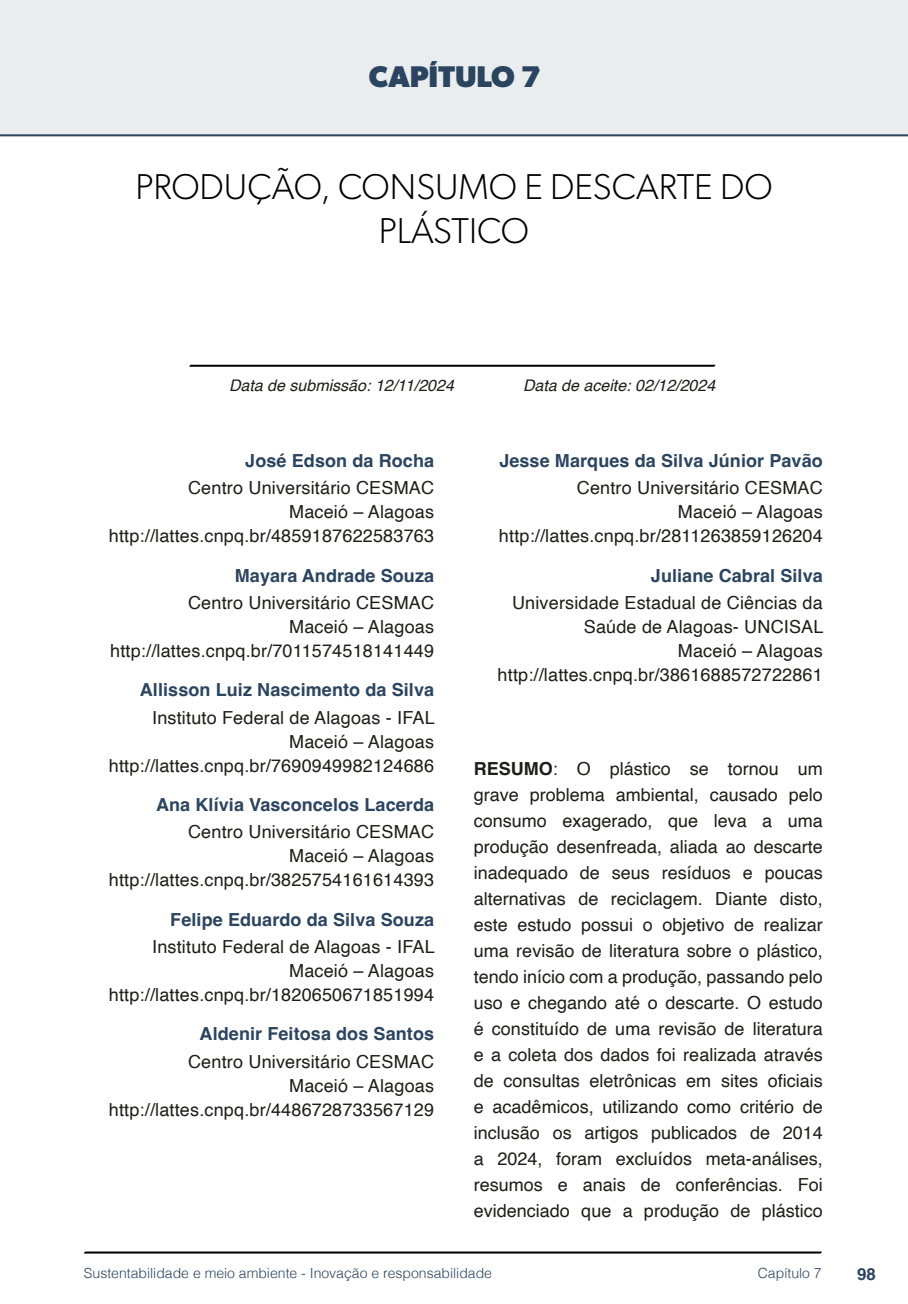
<style>
.page{position:relative;width:908px;height:1304px;background:#fff}
.page>*{position:absolute;margin:0;border:0;box-sizing:border-box;transform-origin:0 0}
.nome_artigos{font:300 36px/44px "Gibson";color:#000;text-align:center}
.capítulos{font:700 30px "Gibson";color:#2b445f}
.info_autores{font:18px/24px "Helvetica";letter-spacing:.01em;color:#1d1d1b;text-align:right}
.Resumos_e_PC_TXT{font:18px/26px "Helvetica";color:#1d1d1b;text-align:justify}
.nome_autores{font:700 18px "Helvetica";letter-spacing:.005em;color:#2b445f}
.t1{font:700 16.8px "Helvetica";color:#2b445f}
.data{font:italic 16px "Helvetica";color:#1d1d1b}
.t2{font:300 14px "Helvetica";color:#2b445f}
.s1{font-weight:700}
</style>
<div class="page">
<svg style="left:84px;top:1251px;width:737px;height:3px;background:#515151"></svg>
<div style="left:0;top:0;width:907px;height:136px;background:#eaedf0"></div>
<div style="left:44px;top:72px;width:68px;height:61px;background:#eaedf0"></div>
<svg style="left:189px;top:364px;width:526px;height:3px;background:#4f4f4f"></svg>
<p class="capítulos" style="left:369px;top:58px;width:173px">CAPÍTULO 7</p>
<p class="nome_artigos" style="left:135px;top:164px;width:638px">PRODUÇÃO, CONSUMO E DESCARTE DO<br>PLÁSTICO</p>
<p class="data" style="left:229px;top:373px;width:226px">Data de submissão: 12/11/2024</p>
<p class="data" style="left:523px;top:373px;width:194px">Data de aceite: 02/12/2024</p>
<p class="nome_autores" style="left:245px;top:450px;width:190px">José Edson da Rocha</p>
<p class="info_autores" style="left:188px;top:477px;width:247px">Centro Universitário CESMAC</p>
<p class="info_autores" style="left:289px;top:501px;width:146px">Maceió – Alagoas</p>
<p class="info_autores" style="left:109px;top:525px;width:326px">http://lattes.cnpq.br/4859187622583763</p>
<p class="nome_autores" style="left:235px;top:564px;width:201px">Mayara Andrade Souza</p>
<p class="info_autores" style="left:188px;top:591px;width:247px">Centro Universitário CESMAC</p>
<p class="info_autores" style="left:289px;top:615px;width:146px">Maceió – Alagoas</p>
<p class="info_autores" style="left:110px;top:639px;width:325px">http://lattes.cnpq.br/7011574518141449</p>
<p class="nome_autores" style="left:140px;top:679px;width:295px">Allisson Luiz Nascimento da Silva</p>
<p class="info_autores" style="left:152px;top:706px;width:284px">Instituto Federal de Alagoas - IFAL</p>
<p class="info_autores" style="left:289px;top:730px;width:146px">Maceió – Alagoas</p>
<p class="info_autores" style="left:109px;top:754px;width:326px">http://lattes.cnpq.br/7690949982124686</p>
<p class="nome_autores" style="left:156px;top:794px;width:279px">Ana Klívia Vasconcelos Lacerda</p>
<p class="info_autores" style="left:188px;top:821px;width:247px">Centro Universitário CESMAC</p>
<p class="info_autores" style="left:289px;top:845px;width:146px">Maceió – Alagoas</p>
<p class="info_autores" style="left:109px;top:869px;width:326px">http://lattes.cnpq.br/3825754161614393</p>
<p class="nome_autores" style="left:170px;top:908px;width:265px">Felipe Eduardo da Silva Souza</p>
<p class="info_autores" style="left:152px;top:935px;width:284px">Instituto Federal de Alagoas - IFAL</p>
<p class="info_autores" style="left:289px;top:959px;width:146px">Maceió – Alagoas</p>
<p class="info_autores" style="left:109px;top:983px;width:326px">http://lattes.cnpq.br/1820650671851994</p>
<p class="nome_autores" style="left:199px;top:1023px;width:236px">Aldenir Feitosa dos Santos</p>
<p class="info_autores" style="left:188px;top:1050px;width:247px">Centro Universitário CESMAC</p>
<p class="info_autores" style="left:289px;top:1074px;width:146px">Maceió – Alagoas</p>
<p class="info_autores" style="left:109px;top:1098px;width:326px">http://lattes.cnpq.br/4486728733567129</p>
<p class="nome_autores" style="left:499px;top:450px;width:325px">Jesse Marques da Silva Júnior Pavão</p>
<p class="info_autores" style="left:576px;top:477px;width:247px">Centro Universitário CESMAC</p>
<p class="info_autores" style="left:677px;top:501px;width:146px">Maceió – Alagoas</p>
<p class="info_autores" style="left:498px;top:525px;width:325px">http://lattes.cnpq.br/2811263859126204</p>
<p class="nome_autores" style="left:650px;top:564px;width:173px">Juliane Cabral Silva</p>
<p class="info_autores" style="left:512px;top:591px;width:313px">Universidade Estadual de Ciências da<br>Saúde de Alagoas- UNCISAL</p>
<p class="info_autores" style="left:677px;top:639px;width:146px">Maceió – Alagoas</p>
<p class="info_autores" style="left:497px;top:663px;width:326px">http://lattes.cnpq.br/3861688572722861</p>
<p class="Resumos_e_PC_TXT" style="left:473px;top:756px;width:350px"><span class="s1">RESUMO</span>: O plástico se tornou um grave problema ambiental, causado pelo consumo exagerado, que leva a uma produção desenfreada, aliada ao descarte inadequado de seus resíduos e poucas alternativas de reciclagem. Diante disto, este estudo possui o objetivo de realizar uma revisão de literatura sobre o plástico, tendo início com a produção, passando pelo uso e chegando até o descarte. O estudo é constituído de uma revisão de literatura e a coleta dos dados foi realizada através de consultas eletrônicas em sites oficiais e acadêmicos, utilizando como critério de inclusão os artigos publicados de 2014 a 2024, foram excluídos meta-análises, resumos e anais de conferências. Foi evidenciado que a produção de plástico</p>
<p class="t2" style="left:84px;top:1261px;width:409px">Sustentabilidade e meio ambiente - Inovação e responsabilidade</p>
<p class="t2" style="left:757px;top:1261px;width:65px">Capítulo 7</p>
<p class="t1" style="left:856px;top:1264px;width:20px">98</p>
</div>
